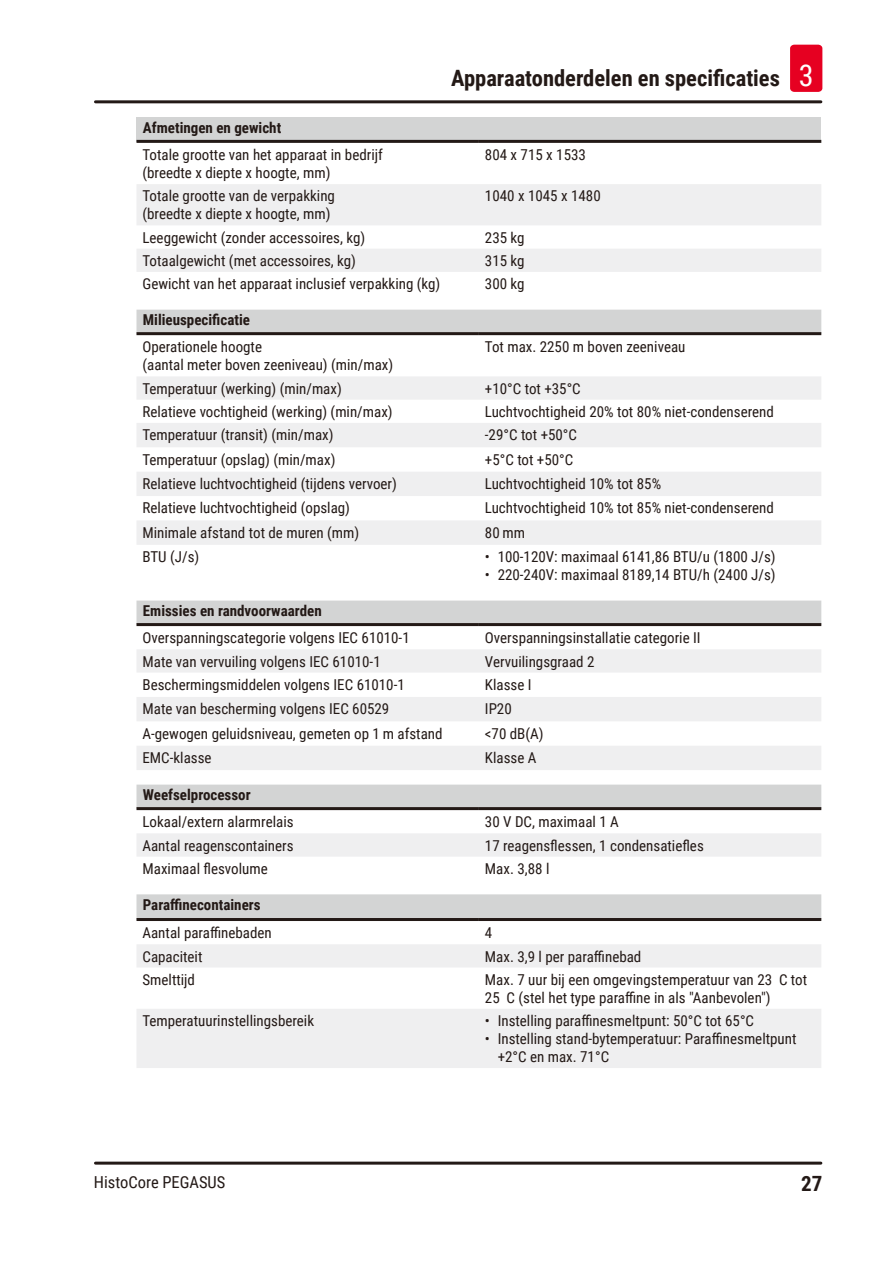
<style>
.page{position:relative;width:893px;height:1263px;background:#fff}
.page>*{position:absolute;margin:0;border:0;box-sizing:border-box;transform-origin:0 0}
.t1{font:700 22.5px "Roboto Condensed";color:#231916}
.t2{font:700 21px "Roboto Condensed";color:#231916}
.t3{font:16.5px "Roboto Condensed";color:#231916}
.Table_text{font:15px/18px "Roboto Condensed";color:#231916}
.Table_heading{font:700 15px "Roboto Condensed";color:#231916}
.s1{font-weight:400;font-size:30px;color:#fff}
</style>
<div class="page">
<hr style="left:95px;top:100px;width:726px;height:3px;background:#231916">
<hr style="left:95px;top:1161px;width:726px;height:3px;background:#231916">
<div style="left:790px;top:45px;width:32px;height:47px;background:#e60021;border-radius:4px"></div>
<div style="left:136px;top:117px;width:685px;height:24px;background:#d3d4d4"></div>
<svg style="left:137px;top:184px;width:684px;height:88px;fill:#efeff0"></svg>
<hr style="left:136px;top:140px;width:343px;height:3px;background:#231916">
<hr style="left:479px;top:140px;width:342px;height:3px;background:#231916">
<div style="left:136px;top:310px;width:685px;height:22px;background:#d3d4d4"></div>
<svg style="left:137px;top:377px;width:684px;height:168px;fill:#efeff0"></svg>
<hr style="left:136px;top:332px;width:343px;height:3px;background:#231916">
<hr style="left:479px;top:332px;width:342px;height:3px;background:#231916">
<div style="left:136px;top:600px;width:685px;height:23px;background:#d3d4d4"></div>
<svg style="left:137px;top:649px;width:684px;height:121px;fill:#efeff0"></svg>
<hr style="left:136px;top:623px;width:343px;height:3px;background:#231916">
<hr style="left:479px;top:623px;width:342px;height:3px;background:#231916">
<div style="left:136px;top:785px;width:685px;height:22px;background:#d3d4d4"></div>
<div style="left:137px;top:833px;width:684px;height:24px;background:#efeff0"></div>
<hr style="left:136px;top:807px;width:343px;height:3px;background:#231916">
<hr style="left:479px;top:807px;width:342px;height:3px;background:#231916">
<div style="left:136px;top:894px;width:685px;height:24px;background:#d3d4d4"></div>
<svg style="left:137px;top:944px;width:684px;height:124px;fill:#efeff0"></svg>
<hr style="left:136px;top:918px;width:343px;height:3px;background:#231916">
<hr style="left:479px;top:918px;width:342px;height:3px;background:#231916">
<h1 class="t1" style="left:451px;top:63px;width:364px">Apparaatonderdelen en specificaties <span class="s1">3</span></h1>
<p class="Table_heading" style="left:143px;top:117px;width:140px">Afmetingen en gewicht</p>
<p class="Table_text" style="left:142px;top:145px;width:242px">Totale grootte van het apparaat in bedrijf (breedte x diepte x hoogte, mm)</p>
<p class="Table_text" style="left:485px;top:145px;width:103px">804 x 715 x 1533</p>
<p class="Table_text" style="left:142px;top:186px;width:194px">Totale grootte van de verpakking (breedte x diepte x hoogte, mm)</p>
<p class="Table_text" style="left:485px;top:186px;width:117px">1040 x 1045 x 1480</p>
<p class="Table_text" style="left:142px;top:228px;width:224px">Leeggewicht (zonder accessoires, kg)</p>
<p class="Table_text" style="left:485px;top:228px;width:41px">235 kg</p>
<p class="Table_text" style="left:142px;top:251px;width:215px">Totaalgewicht (met accessoires, kg)</p>
<p class="Table_text" style="left:485px;top:251px;width:41px">315 kg</p>
<p class="Table_text" style="left:142px;top:274px;width:299px">Gewicht van het apparaat inclusief verpakking (kg)</p>
<p class="Table_text" style="left:485px;top:274px;width:41px">300 kg</p>
<p class="Table_heading" style="left:143px;top:309px;width:109px">Milieuspecificatie</p>
<p class="Table_text" style="left:142px;top:337px;width:252px">Operationele hoogte<br>(aantal meter boven zeeniveau) (min/max)</p>
<p class="Table_text" style="left:485px;top:337px;width:202px">Tot max. 2250 m boven zeeniveau</p>
<p class="Table_text" style="left:142px;top:379px;width:201px">Temperatuur (werking) (min/max)</p>
<p class="Table_text" style="left:485px;top:379px;width:97px">+10°C tot +35°C</p>
<p class="Table_text" style="left:142px;top:402px;width:252px">Relatieve vochtigheid (werking) (min/max)</p>
<p class="Table_text" style="left:485px;top:402px;width:290px">Luchtvochtigheid 20% tot 80% niet-condenserend</p>
<p class="Table_text" style="left:142px;top:425px;width:193px">Temperatuur (transit) (min/max)</p>
<p class="Table_text" style="left:485px;top:425px;width:94px">-29°C tot +50°C</p>
<p class="Table_text" style="left:142px;top:450px;width:194px">Temperatuur (opslag) (min/max)</p>
<p class="Table_text" style="left:485px;top:450px;width:90px">+5°C tot +50°C</p>
<p class="Table_text" style="left:142px;top:474px;width:256px">Relatieve luchtvochtigheid (tijdens vervoer)</p>
<p class="Table_text" style="left:485px;top:474px;width:178px">Luchtvochtigheid 10% tot 85%</p>
<p class="Table_text" style="left:142px;top:498px;width:209px">Relatieve luchtvochtigheid (opslag)</p>
<p class="Table_text" style="left:485px;top:498px;width:290px">Luchtvochtigheid 10% tot 85% niet-condenserend</p>
<p class="Table_text" style="left:142px;top:523px;width:218px">Minimale afstand tot de muren (mm)</p>
<p class="Table_text" style="left:485px;top:523px;width:42px">80 mm</p>
<p class="Table_text" style="left:142px;top:547px;width:58px">BTU (J/s)</p>
<p class="Table_text" style="left:485px;top:547px;width:292px">• 100-120V: maximaal 6141,86 BTU/u (1800 J/s)</p>
<p class="Table_text" style="left:485px;top:565px;width:292px">• 220-240V: maximaal 8189,14 BTU/h (2400 J/s)</p>
<p class="Table_heading" style="left:143px;top:600px;width:180px">Emissies en randvoorwaarden</p>
<p class="Table_text" style="left:142px;top:628px;width:269px">Overspanningscategorie volgens IEC 61010-1</p>
<p class="Table_text" style="left:485px;top:628px;width:217px">Overspanningsinstallatie categorie II</p>
<p class="Table_text" style="left:142px;top:652px;width:240px">Mate van vervuiling volgens IEC 61010-1</p>
<p class="Table_text" style="left:485px;top:652px;width:111px">Vervuilingsgraad 2</p>
<p class="Table_text" style="left:142px;top:675px;width:264px">Beschermingsmiddelen volgens IEC 61010-1</p>
<p class="Table_text" style="left:485px;top:675px;width:48px">Klasse I</p>
<p class="Table_text" style="left:142px;top:699px;width:248px">Mate van bescherming volgens IEC 60529</p>
<p class="Table_text" style="left:485px;top:699px;width:28px">IP20</p>
<p class="Table_text" style="left:142px;top:724px;width:302px">A-gewogen geluidsniveau, gemeten op 1 m afstand</p>
<p class="Table_text" style="left:485px;top:724px;width:60px">&lt;70 dB(A)</p>
<p class="Table_text" style="left:142px;top:748px;width:71px">EMC-klasse</p>
<p class="Table_text" style="left:485px;top:748px;width:53px">Klasse A</p>
<p class="Table_heading" style="left:143px;top:784px;width:109px">Weefselprocessor</p>
<p class="Table_text" style="left:142px;top:812px;width:153px">Lokaal/extern alarmrelais</p>
<p class="Table_text" style="left:485px;top:812px;width:136px">30 V DC, maximaal 1 A</p>
<p class="Table_text" style="left:142px;top:836px;width:153px">Aantal reagenscontainers</p>
<p class="Table_text" style="left:485px;top:836px;width:220px">17 reagensflessen, 1 condensatiefles</p>
<p class="Table_text" style="left:142px;top:859px;width:127px">Maximaal flesvolume</p>
<p class="Table_text" style="left:485px;top:859px;width:66px">Max. 3,88 l</p>
<p class="Table_heading" style="left:143px;top:894px;width:119px">Paraffinecontainers</p>
<p class="Table_text" style="left:142px;top:923px;width:131px">Aantal paraffinebaden</p>
<p class="Table_text" style="left:485px;top:923px;width:9px">4</p>
<p class="Table_text" style="left:142px;top:947px;width:61px">Capaciteit</p>
<p class="Table_text" style="left:485px;top:947px;width:158px">Max. 3,9 l per paraffinebad</p>
<p class="Table_text" style="left:142px;top:970px;width:54px">Smelttijd</p>
<p class="Table_text" style="left:485px;top:970px;width:324px">Max. 7 uur bij een omgevingstemperatuur van 23 C tot<br>25 C (stel het type paraffine in als "Aanbevolen")</p>
<p class="Table_text" style="left:142px;top:1011px;width:173px">Temperatuurinstellingsbereik</p>
<p class="Table_text" style="left:485px;top:1011px;width:271px">• Instelling paraffinesmeltpunt: 50°C tot 65°C</p>
<p class="Table_text" style="left:498px;top:1029px;width:300px;text-indent:-13px">• Instelling stand-bytemperatuur: Paraffinesmeltpunt +2°C en max. 71°C</p>
<p class="t3" style="left:94px;top:1170px;width:133px">HistoCore PEGASUS</p>
<h2 class="t2" style="left:801px;top:1169px;width:23px">27</h2>
</div>
